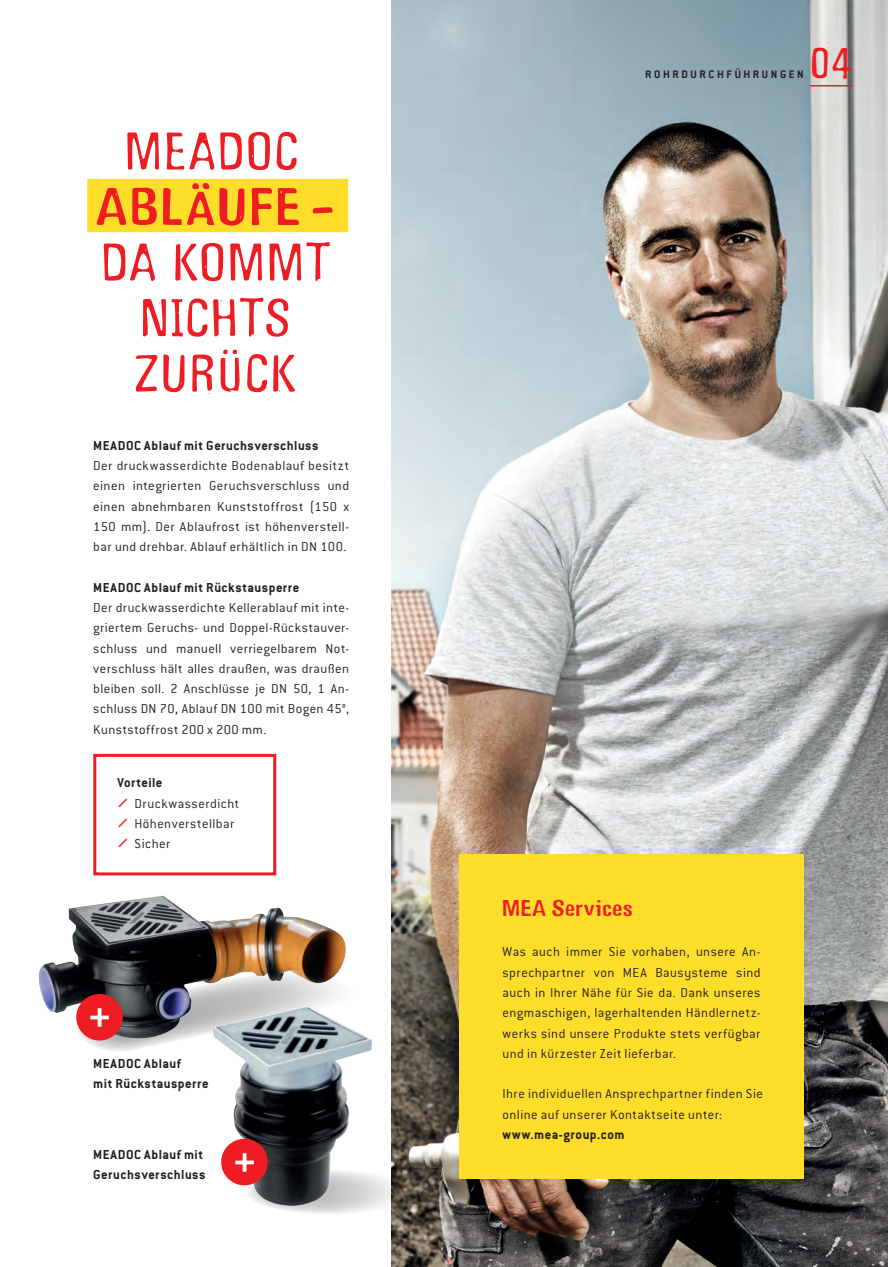
<style>
.page{position:relative;width:888px;height:1267px;background:#fff}
.page>*{position:absolute;margin:0;border:0;box-sizing:border-box;transform-origin:0 0}
.Broschüren____Headli{font:500 55.5px "Gagamond MEA";letter-spacing:.035em;color:#ee1d23}
.Broschüren____Headli-2{font:700 55.5px "Gagamond MEA";letter-spacing:.035em;color:#ee1d23}
.Broschüren____Seiten{font:500 45px "Gagamond MEA";color:#ee1d23}
.t1{font:700 43.2px "Conduit ITC Pro";color:#fff}
.Broschüren____Copy{font:700 24px "Gagamond MEA";letter-spacing:.02em;color:#ee1d23}
.Broschüren____Copy-2{font:300 14.25px/20.2px "Conduit ITC Pro";letter-spacing:.03em;color:#231f20;text-align:justify}
.Broschüren____Aufzäh{font:700 14.25px "Conduit ITC Pro";letter-spacing:.035em;color:#231f20}
.Broschüren____Copy-3{font:700 14.25px "Conduit ITC Pro";letter-spacing:.035em;color:#231f20}
.Broschüren____Overli{font:700 12px "Conduit ITC Pro";letter-spacing:.215em;color:#231f20}
.s1{font-weight:700}
</style>
<div class="page">
<div style="left:93px;top:754px;width:183px;height:121px;border:3px solid #ee1d23"></div>
<div style="left:87px;top:179px;width:261px;height:53px;background:#ffdd2b"></div>
<svg style="left:85px;top:1040px;width:92px;height:11px"></svg>
<img style="left:38px;top:895px;width:307px;height:145px">
<svg style="left:245px;top:1170px;width:169px;height:44px"></svg>
<img style="left:213px;top:1006px;width:159px;height:200px">
<img style="left:391px;top:0;width:496px;height:1266px">
<div style="left:459px;top:854px;width:344px;height:324px;background:#ffdd2b"></div>
<div style="left:221px;top:1138px;width:47px;height:47px;background:#ee1d23;border-radius:50%"></div>
<div style="left:76px;top:994px;width:47px;height:46px;background:#ee1d23;border-radius:50%"></div>
<hr style="left:810px;top:85px;width:42px;height:1px;background:#ee1d23">
<p class="Broschüren____Headli" style="left:125px;top:121px;width:174px">MEADOC</p>
<p class="Broschüren____Headli-2" style="left:97px;top:175px;width:240px">ABLÄUFE –</p>
<p class="Broschüren____Headli" style="left:101px;top:232px;width:230px">DA KOMMT</p>
<p class="Broschüren____Headli" style="left:140px;top:288px;width:152px">NICHTS</p>
<p class="Broschüren____Headli" style="left:134px;top:343px;width:163px">ZURÜCK</p>
<p class="Broschüren____Copy-3" style="left:93px;top:437px;width:227px">MEADOC Ablauf mit Geruchsverschluss</p>
<p class="Broschüren____Copy-2" style="left:93px;top:456px;width:257px">Der druckwasserdichte Bodenablauf besitzt einen integrierten Geruchsverschluss und einen abnehmbaren Kunststoffrost (150 x 150 mm). Der Ablaufrost ist höhenverstell&shy;bar und drehbar. Ablauf erhältlich in DN 100.</p>
<p class="Broschüren____Copy-3" style="left:93px;top:579px;width:207px">MEADOC Ablauf mit Rückstausperre</p>
<p class="Broschüren____Copy-2" style="left:93px;top:597px;width:257px">Der druckwasserdichte Kellerablauf mit inte&shy;griertem Geruchs- und Doppel-Rückstauver&shy;schluss und manuell verriegelbarem Not&shy;verschluss hält alles draußen, was draußen bleiben soll. 2 Anschlüsse je DN 50, 1 An&shy;schluss DN 70, Ablauf DN 100 mit Bogen 45°, Kunststoffrost 200 x 200 mm.</p>
<p class="Broschüren____Aufzäh" style="left:117px;top:774px;width:46px">Vorteile</p>
<p class="Broschüren____Copy-2" style="left:134px;top:793px;width:106px">Druckwasserdicht</p>
<p class="Broschüren____Copy-2" style="left:134px;top:813px;width:101px">Höhenverstellbar</p>
<p class="Broschüren____Copy-2" style="left:134px;top:833px;width:37px">Sicher</p>
<p class="t1" style="left:89px;top:989px;width:23px">+</p>
<p class="Broschüren____Aufzäh" style="left:93px;top:1055px;width:89px">MEADOC Ablauf</p>
<p class="Broschüren____Aufzäh" style="left:93px;top:1075px;width:117px">mit Rückstausperre</p>
<p class="Broschüren____Aufzäh" style="left:93px;top:1146px;width:111px">MEADOC Ablauf mit</p>
<p class="Broschüren____Aufzäh" style="left:93px;top:1166px;width:114px">Geruchsverschluss</p>
<p class="t1" style="left:234px;top:1134px;width:23px">+</p>
<p class="Broschüren____Overli" style="left:645px;top:67px;width:160px">ROHRDURCHFÜHRUNGEN</p>
<p class="Broschüren____Seiten" style="left:810px;top:39px;width:43px">04</p>
<p class="Broschüren____Seiten" style="left:831px;top:39px;width:22px">3</p>
<p class="Broschüren____Copy" style="left:502px;top:894px;width:132px">MEA Services</p>
<p class="Broschüren____Copy-2" style="left:502px;top:942px;width:259px">Was auch immer Sie vorhaben, unsere An&shy;sprechpartner von MEA Bausysteme sind auch in Ihrer Nähe für Sie da. Dank unseres engmaschigen, lagerhaltenden Händlernetz&shy;werks sind unsere Produkte stets verfügbar und in kürzester Zeit lieferbar.</p>
<p class="Broschüren____Copy-2" style="left:502px;top:1083px;width:262px;text-align:left">Ihre individuellen Ansprechpartner finden Sie online auf unserer Kontaktseite unter: <span class="s1">www.mea-group.com</span></p>
</div>
